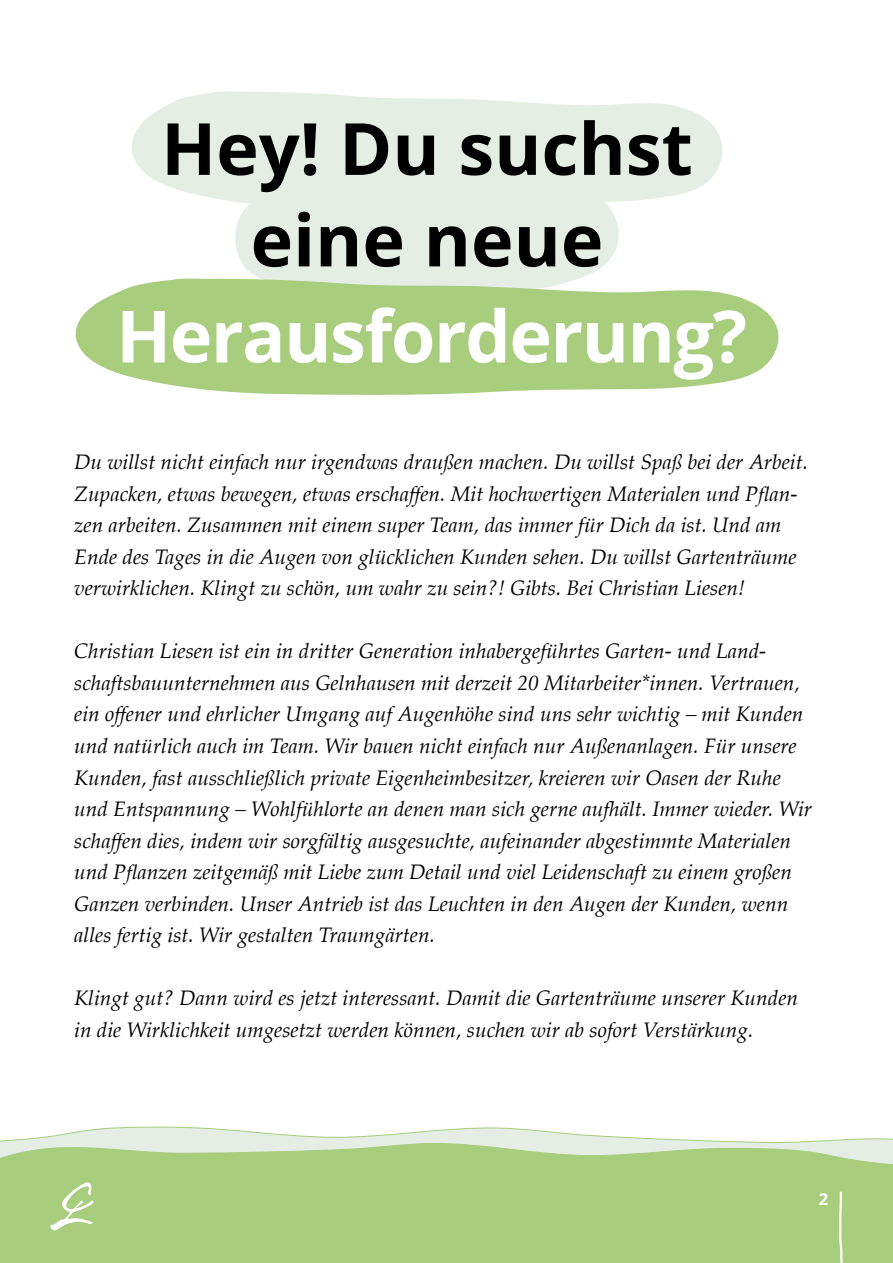
<style>
.page{position:relative;width:893px;height:1263px;background:#fff}
.page>*{position:absolute;margin:0;border:0;box-sizing:border-box;transform-origin:0 0}
.t1{font:700 72px/91.5px "Open Sans";color:#000;text-align:center}
.t2{font:700 72px "Open Sans";letter-spacing:-.02em;color:#fff}
.t3{font:italic 21px/31.5px "Palatino";color:#000}
.t4{font:700 16.5px "Open Sans";color:#fff}
</style>
<div class="page">
<svg style="left:132px;top:91px;width:591px;height:111px;fill:#e5eee5"></svg>
<div style="left:234px;top:181px;width:387px;height:97px;background:#e5eee5"></div>
<svg style="left:75px;top:278px;width:704px;height:117px;background:#b4d490"></svg>
<svg style="left:0;top:1126px;width:893px;height:16px"></svg>
<svg style="left:0;top:1142px;width:893px;height:121px;background:#abcf84"></svg>
<svg style="left:50px;top:1182px;width:44px;height:49px"></svg>
<svg style="left:838px;top:1126px;width:7px;height:137px"></svg>
<h1 class="t1" style="left:161px;top:101px;width:533px">Hey! Du suchst eine neue</h1>
<h1 class="t2" style="left:116px;top:285px;width:632px">Herausforderung?</h1>
<p class="t3" style="left:74px;top:446px;width:735px">Du willst nicht einfach nur irgendwas draußen machen. Du willst Spaß bei der Arbeit.<br>Zupacken, etwas bewegen, etwas erschaffen. Mit hochwertigen Materialen und Pflan&shy;zen arbeiten. Zusammen mit einem super Team, das immer für Dich da ist. Und am Ende des Tages in die Augen von glücklichen Kunden sehen. Du willst Gartenträume verwirklichen. Klingt zu schön, um wahr zu sein?! Gibts. Bei Christian Liesen!</p>
<p class="t3" style="left:74px;top:635px;width:739px">Christian Liesen ist ein in dritter Generation inhabergeführtes Garten- und Land&shy;schaftsbauunternehmen aus Gelnhausen mit derzeit 20 Mitarbeiter*innen. Vertrauen, ein offener und ehrlicher Umgang auf Augenhöhe sind uns sehr wichtig – mit Kunden und natürlich auch im Team. Wir bauen nicht einfach nur Außenanlagen. Für unsere Kunden, fast ausschließlich private Eigenheimbesitzer, kreieren wir Oasen der Ruhe und Entspannung – Wohlfühlorte an denen man sich gerne aufhält. Immer wieder. Wir schaffen dies, indem wir sorgfältig ausgesuchte, aufeinander abgestimmte Materialen und Pflanzen zeitgemäß mit Liebe zum Detail und viel Leidenschaft zu einem großen Ganzen verbinden. Unser Antrieb ist das Leuchten in den Augen der Kunden, wenn alles fertig ist. Wir gestalten Traumgärten.</p>
<p class="t3" style="left:74px;top:982px;width:725px">Klingt gut? Dann wird es jetzt interessant. Damit die Gartenträume unserer Kunden in die Wirklichkeit umgesetzt werden können, suchen wir ab sofort Verstärkung.</p>
<p class="t4" style="left:819px;top:1188px;width:11px">2</p>
</div>
